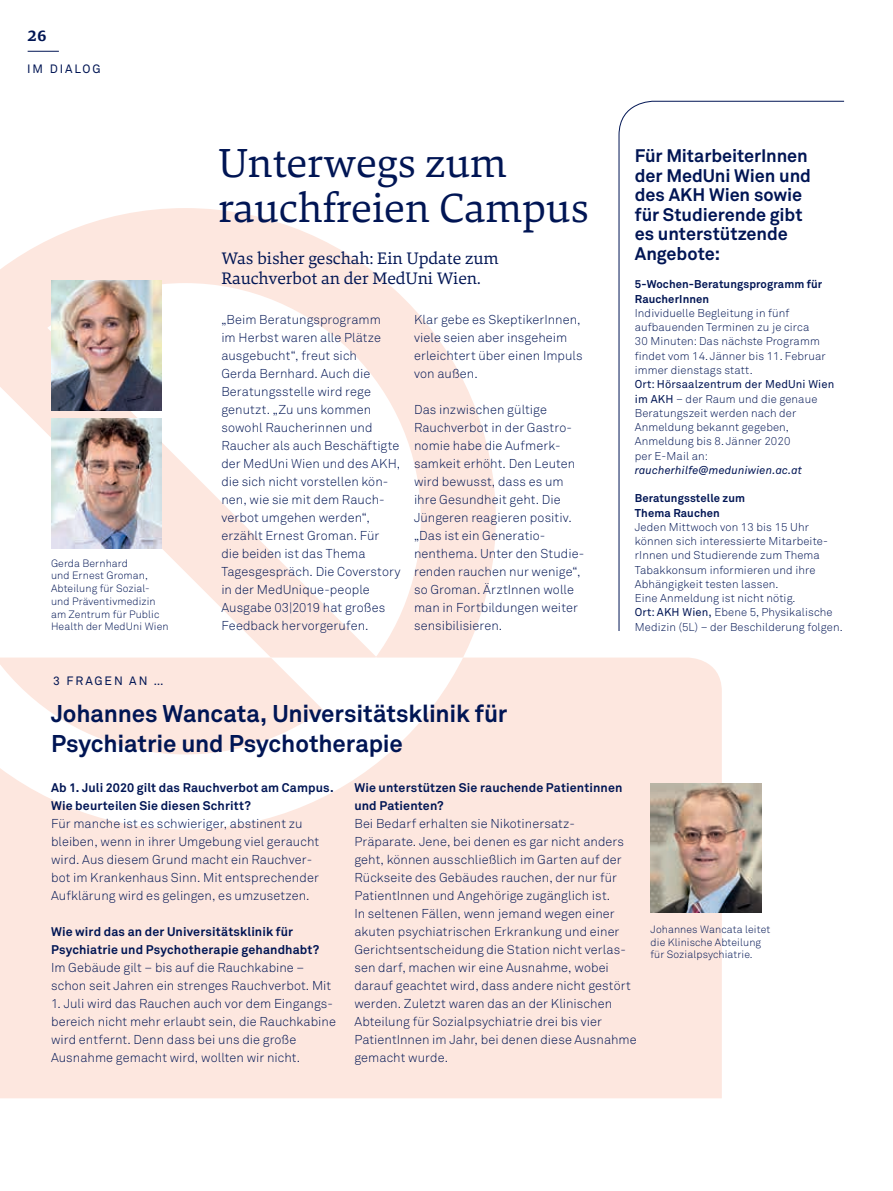
<style>
.page{position:relative;width:893px;height:1191px;background:#fff}
.page>*{position:absolute;margin:0;border:0;box-sizing:border-box;transform-origin:0 0}
.t1{font:42px/45px "Danton";color:#001554}
.t2{font:700 24px/30px "Akkurat Pro";letter-spacing:-.005em;color:#001554}
.t3{font:700 18px/19.5px "Akkurat Pro";letter-spacing:-.005em;color:#001554}
.t4{font:17.25px/19.5px "Danton";color:#001554}
.t5{font:700 16.5px "Danton";color:#001554}
.t6{font:300 12.75px/18px "Akkurat Pro";letter-spacing:.005em;color:#001554}
.t7{font:700 12.45px/18px "Akkurat Pro";letter-spacing:.01em;color:#001554}
.t8{font:12px "Akkurat Pro";letter-spacing:.16em;color:#001554}
.t9{font:300 11.25px/14.2px "Akkurat Pro";letter-spacing:.01em;color:#001554}
.t10{font:700 11.25px/14.2px "Akkurat Pro";letter-spacing:.01em;color:#001554}
.t11{font:italic 11.25px "Akkurat Pro";letter-spacing:.01em;color:#001554}
.t12{font:300 10.5px/12.8px "Akkurat Pro";letter-spacing:.01em;color:#001554}
.s1{font-weight:400}
</style>
<div class="page">
<svg style="left:66px;top:208px;width:430px;height:432px"></svg>
<svg style="left:0;top:232px;width:471px;height:425px"></svg>
<div style="left:0;top:657px;width:722px;height:441px;background:#fde7df"></div>
<svg style="left:0;top:657px;width:496px;height:172px"></svg>
<svg style="left:0;top:657px;width:471px;height:148px"></svg>
<hr style="left:28px;top:51px;width:31px;height:1px;background:#001554">
<img style="left:51px;top:418px;width:110px;height:130px">
<svg style="left:618px;top:100px;width:227px;height:531px"></svg>
<img style="left:651px;top:783px;width:110px;height:129px">
<img style="left:51px;top:280px;width:110px;height:130px">
<p class="t5" style="left:28px;top:25px;width:21px">26</p>
<p class="t8" style="left:27px;top:62px;width:75px">IM DIALOG</p>
<p class="t12" style="left:51px;top:556px;width:119px">Gerda Bernhard<br>und Ernest Groman,<br>Abteilung für Sozial&shy;und Präventivmedizin am Zentrum für Public<br>Health der MedUni Wien</p>
<h1 class="t1" style="left:218px;top:140px;width:372px">Unterwegs zum rauchfreien Campus</h1>
<h3 class="t4" style="left:221px;top:249px;width:279px">Was bisher geschah: Ein Update zum<br>Rauchverbot an der MedUni Wien.</h3>
<p class="t6" style="left:221px;top:311px;width:181px">„Beim Beratungsprogramm<br>im Herbst waren alle Plätze ausgebucht“, freut sich<br>Gerda Bernhard. Auch die<br>Beratungsstelle wird rege genutzt. „Zu uns kommen sowohl Raucherinnen und<br>Raucher als auch Beschäftigte der MedUni Wien und des AKH, die sich nicht vorstellen kön&shy;nen, wie sie mit dem Rauch&shy;verbot umgehen werden“, erzählt Ernest Groman. Für<br>die beiden ist das Thema<br>Tagesgespräch. Die Coverstory in der MedUnique-people<br>Ausgabe 03|2019 hat großes<br>Feedback hervorgerufen.</p>
<p class="t6" style="left:414px;top:311px;width:170px">Klar gebe es SkeptikerInnen, viele seien aber insgeheim erleichtert über einen Impuls von außen.</p>
<p class="t6" style="left:414px;top:401px;width:172px">Das inzwischen gültige<br>Rauchverbot in der Gastro&shy;nomie habe die Aufmerk&shy;samkeit erhöht. Den Leuten wird bewusst, dass es um ihre Gesundheit geht. Die<br>Jüngeren reagieren positiv. „Das ist ein Generatio&shy;nenthema. Unter den Studie&shy;renden rauchen nur wenige“, so Groman. ÄrztInnen wolle man in Fortbildungen weiter sensibilisieren.</p>
<h3 class="t3" style="left:635px;top:146px;width:178px">Für MitarbeiterInnen der MedUni Wien und des AKH Wien sowie für Studierende gibt es unterstützende<br>Angebote:</h3>
<p class="t10" style="left:635px;top:277px;width:189px">5-Wochen-Beratungsprogramm für<br>RaucherInnen</p>
<p class="t9" style="left:635px;top:306px;width:193px">Individuelle Begleitung in fünf aufbauenden Terminen zu je circa<br>30 Minuten: Das nächste Programm findet vom 14. Jänner bis 11. Februar immer dienstags statt.</p>
<p class="t9" style="left:635px;top:377px;width:201px"><span class="s1">Ort: Hörsaalzentrum der MedUni Wien im AKH</span> – der Raum und die genaue<br>Beratungszeit werden nach der<br>Anmeldung bekannt gegeben,<br>Anmeldung bis 8. Jänner 2020<br>per E-Mail an:</p>
<p class="t11" style="left:635px;top:463px;width:169px">raucherhilfe@meduniwien.ac.at</p>
<p class="t10" style="left:635px;top:491px;width:112px">Beratungsstelle zum<br>Thema Rauchen</p>
<p class="t9" style="left:635px;top:520px;width:209px">Jeden Mittwoch von 13 bis 15 Uhr können sich interessierte Mitarbeite&shy;rInnen und Studierende zum Thema Tabakkonsum informieren und ihre Abhängigkeit testen lassen.<br>Eine Anmeldung ist nicht nötig.<br><span class="s1">Ort: AKH Wien,</span> Ebene 5, Physikalische Medizin (5L) – der Beschilderung folgen.</p>
<p class="t8" style="left:53px;top:673px;width:112px">3 FRAGEN AN …</p>
<h2 class="t2" style="left:51px;top:698px;width:458px">Johannes Wancata, Universitätsklinik für<br>Psychiatrie und Psychotherapie</h2>
<p class="t7" style="left:354px;top:778px;width:270px">Wie unterstützen Sie rauchende Patientinnen und Patienten?</p>
<p class="t6" style="left:354px;top:815px;width:284px">Bei Bedarf erhalten sie Nikotinersatz-Präparate. Jene, bei denen es gar nicht anders geht, können ausschließlich im Garten auf der Rückseite des Gebäudes rauchen, der nur für PatientInnen und Angehörige zugänglich ist.<br>In seltenen Fällen, wenn jemand wegen einer akuten psychiatrischen Erkrankung und einer Gerichtsentscheidung die Station nicht verlas&shy;sen darf, machen wir eine Ausnahme, wobei darauf geachtet wird, dass andere nicht gestört werden. Zuletzt waren das an der Klinischen Abteilung für Sozialpsychiatrie drei bis vier PatientInnen im Jahr, bei denen diese Ausnahme gemacht wurde.</p>
<p class="t7" style="left:51px;top:778px;width:284px">Ab 1. Juli 2020 gilt das Rauchverbot am Campus.<br>Wie beurteilen Sie diesen Schritt?</p>
<p class="t6" style="left:51px;top:815px;width:270px">Für manche ist es schwieriger, abstinent zu bleiben, wenn in ihrer Umgebung viel geraucht wird. Aus diesem Grund macht ein Rauchver&shy;bot im Krankenhaus Sinn. Mit entsprechender Aufklärung wird es gelingen, es umzusetzen.</p>
<p class="t7" style="left:51px;top:922px;width:270px">Wie wird das an der Universitätsklinik für<br>Psychiatrie und Psychotherapie gehandhabt?</p>
<p class="t6" style="left:51px;top:959px;width:282px">Im Gebäude gilt – bis auf die Rauchkabine – schon seit Jahren ein strenges Rauchverbot. Mit</p>
<p class="t6" style="left:51px;top:995px;width:286px">1. Juli wird das Rauchen auch vor dem Eingangs&shy;bereich nicht mehr erlaubt sein, die Rauchkabine wird entfernt. Denn dass bei uns die große Ausnahme gemacht wird, wollten wir nicht.</p>
<p class="t12" style="left:651px;top:922px;width:121px">Johannes Wancata leitet die Klinische Abteilung für Sozialpsychiatrie.</p>
</div>
